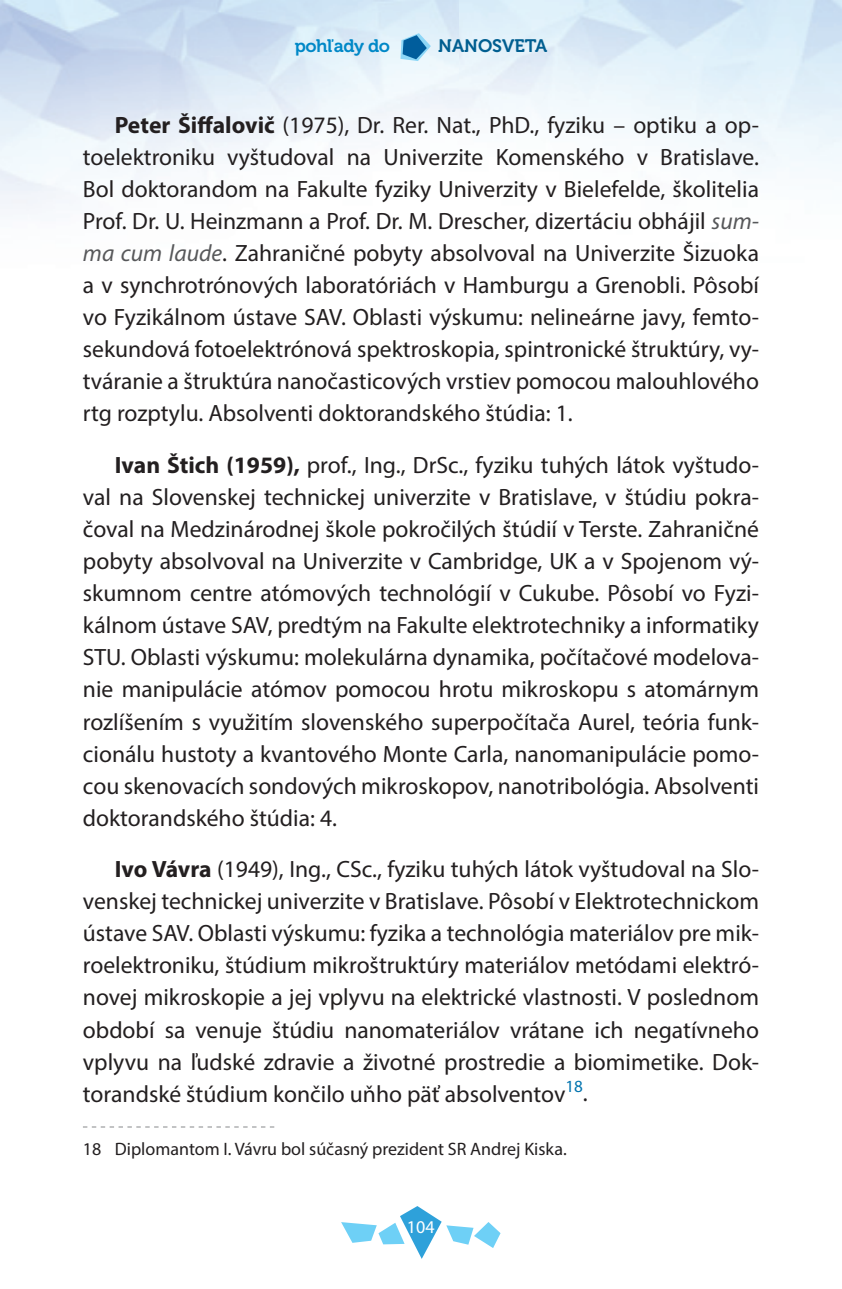
<style>
.page{position:relative;width:842px;height:1289px;background:#fff}
.page>*{position:absolute;margin:0;border:0;box-sizing:border-box;transform-origin:0 0}
.t1{font:23.62px/32.2px "Myriad Pro";color:#231f20;text-align:justify}
.t2{font:18px "Myriad Pro";color:#231f20}
.t3{font:18px "Museo 700";letter-spacing:-.025em;color:#0088c7}
.t4{font:18px "Museo 700";color:#005e90}
.t5{font:18px "Myriad Pro";color:#fff}
.s1{font-weight:700}
.s2{font-style:italic;color:#57585a}
</style>
<div class="page">
<svg style="left:400px;top:33px;width:31px;height:28px"></svg>
<img style="left:378px;top:1222px;width:22px;height:22px">
<img style="left:400px;top:1206px;width:42px;height:52px">
<img style="left:446px;top:1225px;width:27px;height:19px">
<img style="left:341px;top:1222px;width:36px;height:20px">
<img style="left:474px;top:1222px;width:26px;height:25px">
<svg style="left:83px;top:1126px;width:191px;height:1px"></svg>
<p class="t3" style="left:295px;top:36px;width:97px">pohľady do</p>
<p class="t4" style="left:438px;top:36px;width:110px">NANOSVETA</p>
<p class="t1" style="left:83px;top:108px;width:678px;text-indent:32px"><span class="s1">Peter Šiffalovič</span> (1975), Dr. Rer. Nat., PhD., fyziku – optiku a op&shy;toelektroniku vyštudoval na Univerzite Komenského v Bratislave.<br>Bol doktorandom na Fakulte fyziky Univerzity v Bielefelde, školitelia Prof. Dr. U. Heinzmann a Prof. Dr. M. Drescher, dizertáciu obhájil <span class="s2">sum&shy;ma cum laude</span>. Zahraničné pobyty absolvoval na Univerzite Šizuoka a v synchrotrónových laboratóriách v Hamburgu a Grenobli. Pôsobí vo Fyzikálnom ústave SAV. Oblasti výskumu: nelineárne javy, femto&shy;sekundová fotoelektrónová spektroskopia, spintronické štruktúry, vy&shy;tváranie a štruktúra nanočasticových vrstiev pomocou malouhlového rtg rozptylu. Absolventi doktorandského štúdia: 1.</p>
<p class="t1" style="left:83px;top:448px;width:678px;text-indent:32px"><span class="s1">Ivan Štich (1959),</span> prof., Ing., DrSc., fyziku tuhých látok vyštudo&shy;val na Slovenskej technickej univerzite v Bratislave, v štúdiu pokra&shy;čoval na Medzinárodnej škole pokročilých štúdií v Terste. Zahraničné pobyty absolvoval na Univerzite v Cambridge, UK a v Spojenom vý&shy;skumnom centre atómových technológií v Cukube. Pôsobí vo Fyzi&shy;kálnom ústave SAV, predtým na Fakulte elektrotechniky a informatiky STU. Oblasti výskumu: molekulárna dynamika, počítačové modelova&shy;nie manipulácie atómov pomocou hrotu mikroskopu s atomárnym rozlíšením s využitím slovenského superpočítača Aurel, teória funk&shy;cionálu hustoty a kvantového Monte Carla, nanomanipulácie pomo&shy;cou skenovacích sondových mikroskopov, nanotribológia. Absolventi doktorandského štúdia: 4.</p>
<p class="t1" style="left:83px;top:852px;width:678px;text-indent:32px"><span class="s1">Ivo Vávra</span> (1949), Ing., CSc., fyziku tuhých látok vyštudoval na Slo&shy;venskej technickej univerzite v Bratislave. Pôsobí v Elektrotechnickom ústave SAV. Oblasti výskumu: fyzika a technológia materiálov pre mik&shy;roelektroniku, štúdium mikroštruktúry materiálov metódami elektró&shy;novej mikroskopie a jej vplyvu na elektrické vlastnosti. V poslednom období sa venuje štúdiu nanomateriálov vrátane ich negatívneho vplyvu na ľudské zdravie a životné prostredie a biomimetike. Dok&shy;torandské štúdium končilo uňho päť absolventov<sup>18</sup>.</p>
<p class="t2" style="left:83px;top:1137px;width:485px">18 Diplomantom I. Vávru bol súčasný prezident SR Andrej Kiska.</p>
<p class="t5" style="left:407px;top:1216px;width:29px">104</p>
</div>
